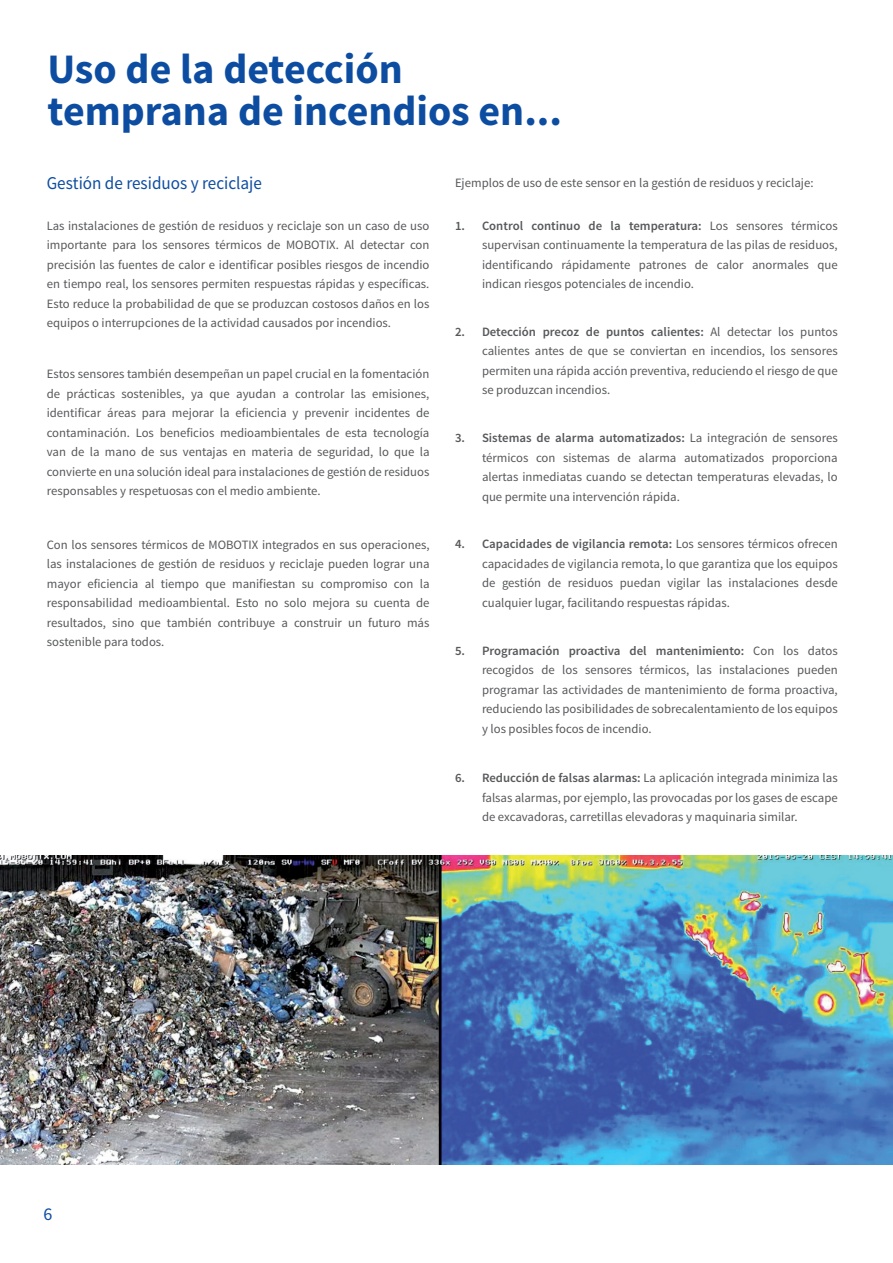
<style>
.page{position:relative;width:893px;height:1263px;background:#fff}
.page>*{position:absolute;margin:0;border:0;box-sizing:border-box;transform-origin:0 0}
.t1{font:700 42px/42px "Source Sans Pro";color:#0d4da1}
.t2{font:18px "Source Sans Pro";color:#0d4da1;scale:.95 1}
.t3{font:18px "Source Sans Pro";color:#0d4da1}
.t4{font:12.75px/19.5px "Source Sans Pro";color:#57585a;text-align:justify}
.s1{font-weight:600}
</style>
<div class="page">
<img style="left:0;top:856px;width:893px;height:308px">
<h1 class="t1" style="left:47px;top:50px;width:516px">Uso de la detección temprana de incendios en...</h1>
<h2 class="t2" style="left:47px;top:171px;width:228px">Gestión de residuos y reciclaje</h2>
<p class="t4" style="left:47px;top:216px;width:384px">Las instalaciones de gestión de residuos y reciclaje son un caso de uso importante para los sensores térmicos de MOBOTIX. Al detectar con precisión las fuentes de calor e identificar posibles riesgos de incendio en tiempo real, los sensores permiten respuestas rápidas y específicas.<br>Esto reduce la probabilidad de que se produzcan costosos daños en los equipos o interrupciones de la actividad causados por incendios.</p>
<p class="t4" style="left:47px;top:365px;width:384px">Estos sensores también desempeñan un papel crucial en la fomentación de prácticas sostenibles, ya que ayudan a controlar las emisiones, identificar áreas para mejorar la eficiencia y prevenir incidentes de contaminación. Los beneficios medioambientales de esta tecnología van de la mano de sus ventajas en materia de seguridad, lo que la convierte en una solución ideal para instalaciones de gestión de residuos responsables y respetuosas con el medio ambiente.</p>
<p class="t4" style="left:47px;top:535px;width:384px">Con los sensores térmicos de MOBOTIX integrados en sus operaciones, las instalaciones de gestión de residuos y reciclaje pueden lograr una mayor eficiencia al tiempo que manifiestan su compromiso con la responsabilidad medioambiental. Esto no solo mejora su cuenta de resultados, sino que también contribuye a construir un futuro más sostenible para todos.</p>
<p class="t4" style="left:455px;top:173px;width:360px">Ejemplos de uso de este sensor en la gestión de residuos y reciclaje:</p>
<p class="t4" style="left:482px;top:216px;width:357px;text-indent:-27px"><span class="s1">1. Control continuo de la temperatura:</span> Los sensores térmicos supervisan continuamente la temperatura de las pilas de residuos, identificando rápidamente patrones de calor anormales que indican riesgos potenciales de incendio.</p>
<p class="t4" style="left:482px;top:322px;width:357px;text-indent:-27px"><span class="s1">2. Detección precoz de puntos calientes:</span> Al detectar los puntos calientes antes de que se conviertan en incendios, los sensores permiten una rápida acción preventiva, reduciendo el riesgo de que se produzcan incendios.</p>
<p class="t4" style="left:482px;top:428px;width:357px;text-indent:-27px"><span class="s1">3. Sistemas de alarma automatizados:</span> La integración de sensores térmicos con sistemas de alarma automatizados proporciona alertas inmediatas cuando se detectan temperaturas elevadas, lo que permite una intervención rápida.</p>
<p class="t4" style="left:482px;top:535px;width:357px;text-indent:-27px"><span class="s1">4. Capacidades de vigilancia remota:</span> Los sensores térmicos ofrecen capacidades de vigilancia remota, lo que garantiza que los equipos de gestión de residuos puedan vigilar las instalaciones desde cualquier lugar, facilitando respuestas rápidas.</p>
<p class="t4" style="left:482px;top:641px;width:357px;text-indent:-27px"><span class="s1">5. Programación proactiva del mantenimiento:</span> Con los datos recogidos de los sensores térmicos, las instalaciones pueden programar las actividades de mantenimiento de forma proactiva, reduciendo las posibilidades de sobrecalentamiento de los equipos y los posibles focos de incendio.</p>
<p class="t4" style="left:482px;top:768px;width:357px;text-indent:-27px"><span class="s1">6. Reducción de falsas alarmas:</span> La aplicación integrada minimiza las falsas alarmas, por ejemplo, las provocadas por los gases de escape de excavadoras, carretillas elevadoras y maquinaria similar.</p>
<h2 class="t3" style="left:44px;top:1202px;width:10px">6</h2>
</div>
